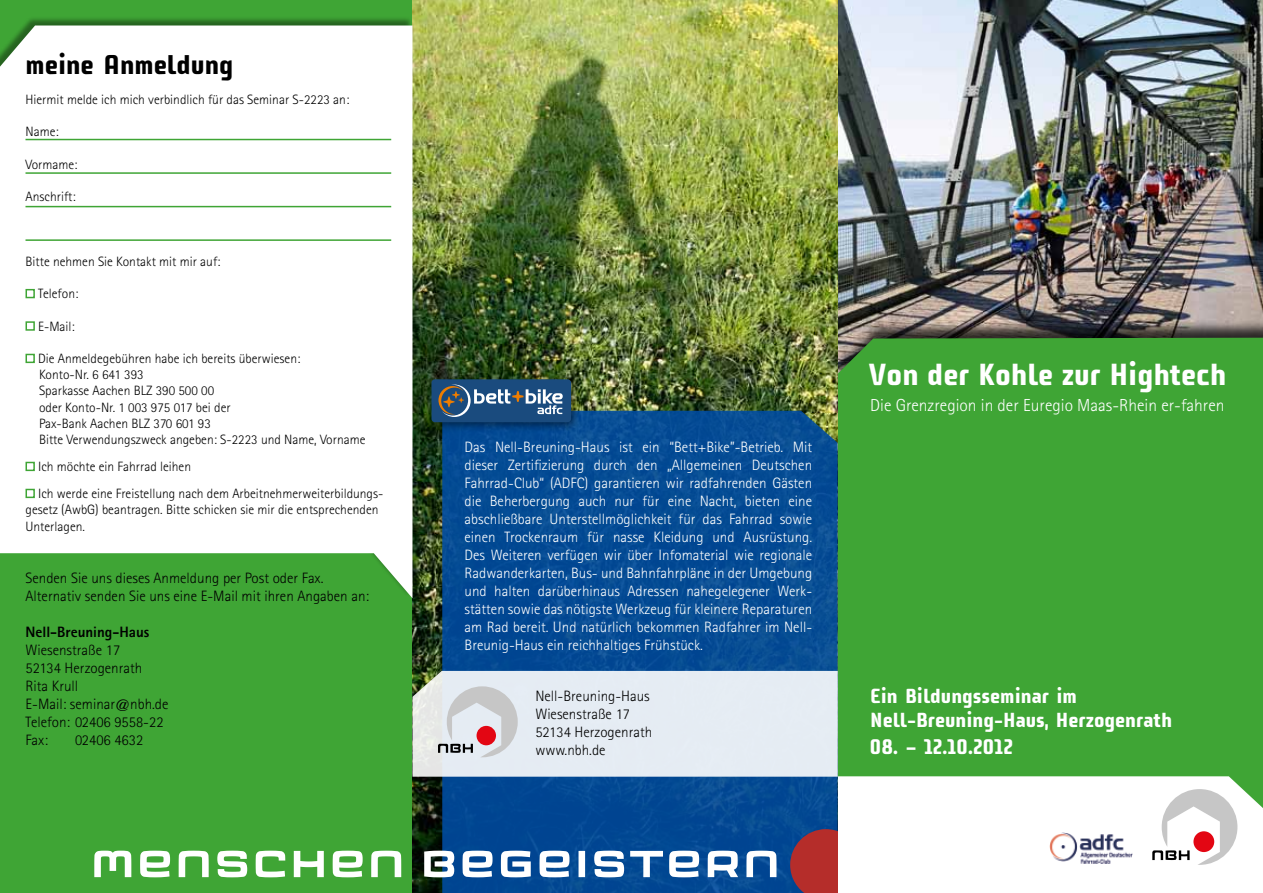
<style>
.page{position:relative;width:1263px;height:893px;background:#fff}
.page>*{position:absolute;margin:0;border:0;box-sizing:border-box;transform-origin:0 0}
.t1{font:700 30.45px "Nakotica Barrow";color:#fff}
.t2{font:700 27px "Nakotica Barrow";color:#000}
.t3{font:700 21px "Nakotica Barrow";color:#fff}
.t4{font:700 20.25px/24.3px "Nakotica Barrow";color:#fff}
.t5{font:300 17.4px "Rotis Sans Serif Std";color:#fff}
.t6{font:300 15px/18px "Rotis Sans Serif Std";color:#fff;text-align:justify}
.t7{font:300 15px/18px "Rotis Sans Serif Std";color:#000}
.t8{font:800 15px "Rotis Sans Serif Std";color:#000}
.t9{font:300 13.5px/16.2px "Rotis Sans Serif Std";color:#000}
</style>
<div class="page">
<div style="left:0;top:0;width:413px;height:893px;background:#3fa535"></div>
<img style="left:838px;top:0;width:425px;height:320px">
<div style="left:833px;top:320px;width:430px;height:495px;background:#000;opacity:.76"></div>
<div style="left:838px;top:338px;width:425px;height:470px;background:#3fa535"></div>
<img style="left:412px;top:0;width:426px;height:893px">
<svg style="left:442px;top:411px;width:396px;height:482px;background:#054b93"></svg>
<svg style="left:1152px;top:789px;width:85px;height:76px"></svg>
<svg style="left:412px;top:671px;width:426px;height:106px;background:#e2e9ef"></svg>
<svg style="left:438px;top:686px;width:80px;height:71px;background:#d3ccd0"></svg>
<div style="left:426px;top:373px;width:156px;height:60px;background:#000;opacity:.5"></div>
<div style="left:431px;top:379px;width:140px;height:43px;background:#1a4b7e;border-radius:3px"></div>
<svg style="left:438px;top:385px;width:125px;height:32px"></svg>
<svg style="left:0;top:26px;width:412px;height:572px;background:#eff7ee"></svg>
<div style="left:26px;top:289px;width:9px;height:9px;border:2px solid #3fa535"></div>
<div style="left:26px;top:321px;width:9px;height:10px;border:2px solid #3fa535"></div>
<div style="left:26px;top:354px;width:9px;height:9px;border:2px solid #3fa535"></div>
<div style="left:26px;top:462px;width:9px;height:9px;border:2px solid #3fa535"></div>
<div style="left:26px;top:489px;width:9px;height:9px;border:2px solid #3fa535"></div>
<hr style="left:26px;top:139px;width:365px;height:1px;background:#3fa535">
<hr style="left:26px;top:172px;width:365px;height:2px;background:#3fa535">
<hr style="left:26px;top:206px;width:365px;height:1px;background:#3fa535">
<hr style="left:26px;top:239px;width:365px;height:2px;background:#3fa535">
<svg style="left:94px;top:851px;width:682px;height:26px"></svg>
<svg style="left:790px;top:829px;width:48px;height:64px;background:#9c3038"></svg>
<img style="left:1049px;top:832px;width:84px;height:32px">
<h2 class="t2" style="left:26px;top:46px;width:209px">meine Anmeldung</h2>
<p class="t9" style="left:26px;top:91px;width:325px">Hiermit melde ich mich verbindlich für das Seminar S-2223 an:</p>
<p class="t9" style="left:26px;top:124px;width:35px">Name:</p>
<p class="t9" style="left:26px;top:156px;width:54px">Vormame:</p>
<p class="t9" style="left:26px;top:188px;width:52px">Anschrift:</p>
<p class="t9" style="left:26px;top:253px;width:197px">Bitte nehmen Sie Kontakt mit mir auf:</p>
<p class="t9" style="left:38px;top:286px;width:42px">Telefon:</p>
<p class="t9" style="left:38px;top:318px;width:38px">E-Mail:</p>
<p class="t9" style="left:38px;top:350px;width:329px">Die Anmeldegebühren habe ich bereits überwiesen:<br>Konto-Nr. 6 641 393<br>Sparkasse Aachen BLZ 390 500 00<br>oder Konto-Nr. 1 003 975 017 bei der<br>Pax-Bank Aachen BLZ 370 601 93<br>Bitte Verwendungszweck angeben: S-2223 und Name, Vorname</p>
<p class="t9" style="left:38px;top:453px;width:347px;line-height:27px">Ich möchte ein Fahrrad leihen<br>Ich werde eine Freistellung nach dem Arbeitnehmerweiterbildungs-</p>
<p class="t9" style="left:26px;top:502px;width:354px">gesetz (AwbG) beantragen. Bitte schicken sie mir die entsprechenden<br>Unterlagen.</p>
<p class="t7" style="left:26px;top:569px;width:345px">Senden Sie uns dieses Anmeldung per Post oder Fax.<br>Alternativ senden Sie uns eine E-Mail mit ihren Angaben an:</p>
<p class="t8" style="left:26px;top:622px;width:125px">Nell-Breuning-Haus</p>
<p class="t7" style="left:26px;top:641px;width:145px">Wiesenstraße 17<br>52134 Herzogenrath<br>Rita Krull<br>E-Mail: seminar@nbh.de<br>Telefon: 02406 9558-22<br>Fax:</p>
<p class="t7" style="left:75px;top:731px;width:70px">02406 4632</p>
<p class="t6" style="left:465px;top:438px;width:349px">Das Nell-Breuning-Haus ist ein “Bett+Bike”-Betrieb. Mit dieser Zertifizierung durch den „Allgemeinen Deutschen Fahrrad-Club“ (ADFC) garantieren wir radfahrenden Gästen die Beherbergung auch nur für eine Nacht, bieten eine abschließbare Unterstellmöglichkeit für das Fahrrad sowie einen Trockenraum für nasse Kleidung und Ausrüstung.<br>Des Weiteren verfügen wir über Infomaterial wie regionale Radwanderkarten, Bus- und Bahnfahrpläne in der Umgebung und halten darüberhinaus Adressen nahegelegener Werk&shy;stätten sowie das nötigste Werkzeug für kleinere Reparaturen am Rad bereit. Und natürlich bekommen Radfahrer im Nell-Breunig-Haus ein reichhaltiges Frühstück.</p>
<p class="t7" style="left:535px;top:687px;width:118px">Nell-Breuning-Haus<br>Wiesenstraße 17<br>52134 Herzogenrath www.nbh.de</p>
<h1 class="t1" style="left:868px;top:354px;width:359px">Von der Kohle zur Hightech</h1>
<p class="t5" style="left:870px;top:395px;width:356px">Die Grenzregion in der Euregio Maas-Rhein er-fahren</p>
<h3 class="t4" style="left:870px;top:683px;width:303px">Ein Bildungsseminar im<br>Nell-Breuning-Haus, Herzogenrath</h3>
<h3 class="t3" style="left:870px;top:733px;width:145px">08. – 12.10.2012</h3>
</div>
